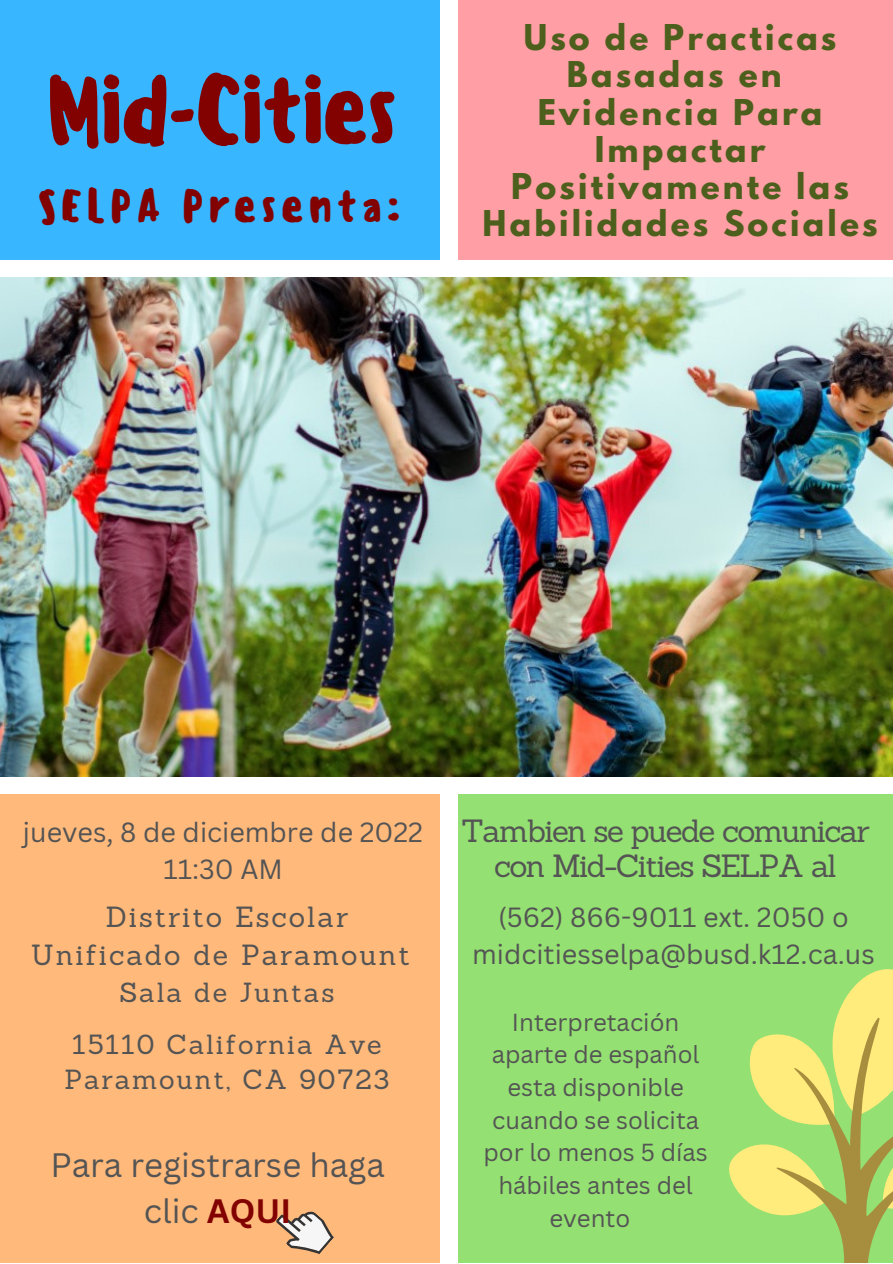
<style>
.page{position:relative;width:893px;height:1264px;background:#fff}
.page>*{position:absolute;margin:0;border:0;box-sizing:border-box;transform-origin:0 0}
.t1{font:500 92.7px "Sensei";letter-spacing:-.05em;color:#820202}
.t2{font:500 44.85px "Sensei";letter-spacing:.08em;color:#820202}
.t3{font:33px/46px "Canva Sans";color:#545454;text-align:center}
.t4{font:700 31.5px/37px "League Spartan";letter-spacing:.1em;color:#4d5f1c;text-align:center}
.t5{font:31.35px/34.8px "Sanchez";letter-spacing:-.05em;color:#545454;text-align:center}
.t6{font:28.35px/37.8px "Sanchez";letter-spacing:.07em;color:#545454;text-align:center}
.t7{font:27px/37px "Canva Sans";color:#545454;text-align:center}
.t8{font:26.85px/51.8px "Sanchez";letter-spacing:.07em;color:#545454;text-align:center}
.t9{font:24px/32.5px "Canva Sans";color:#545454;text-align:center}
.s1{font-weight:700;color:#820202}
</style>
<div class="page">
<div style="left:0;top:0;width:440px;height:259px;background:#38b6ff"></div>
<div style="left:457px;top:0;width:435px;height:259px;background:#ff9ea4"></div>
<img style="left:0;top:277px;width:892px;height:499px">
<div style="left:0;top:794px;width:440px;height:468px;background:#ffb97b"></div>
<div style="left:457px;top:794px;width:435px;height:468px;background:#94e072"></div>
<svg style="left:729px;top:969px;width:163px;height:293px"></svg>
<svg style="left:276px;top:1211px;width:58px;height:43px"></svg>
<h1 class="t1" style="left:45px;top:55px;width:355px">Mid-Cities</h1>
<h2 class="t2" style="left:37px;top:180px;width:365px">SELPA Presenta:</h2>
<h3 class="t4" style="left:482px;top:23px;width:396px">Uso de Practicas<br>Basadas en<br>Evidencia Para<br>Impactar<br>Positivamente las<br>Habilidades Sociales</h3>
<p class="t7" style="left:23px;top:813px;width:401px">jueves, 8 de diciembre de 2022<br>11:30 AM</p>
<p class="t6" style="left:31px;top:897px;width:380px">Distrito Escolar<br>Unificado de Paramount</p>
<p class="t8" style="left:72px;top:966px;width:311px">Sala de Juntas<br>15110 California Ave</p>
<p class="t8" style="left:64px;top:1053px;width:326px">Paramount, CA 90723</p>
<h3 class="t3" style="left:50px;top:1140px;width:336px">Para registrarse haga clic <span class="s1">AQUI</span></h3>
<h3 class="t5" style="left:461px;top:812px;width:410px">Tambien se puede comunicar con Mid-Cities SELPA al</h3>
<p class="t7" style="left:472px;top:897px;width:404px">(562) 866-9011 ext. 2050 o midcitiesselpa@busd.k12.ca.us</p>
<p class="t9" style="left:483px;top:1005px;width:226px">Interpretación aparte de español esta disponible cuando se solicita por lo menos 5 días hábiles antes del evento</p>
</div>
